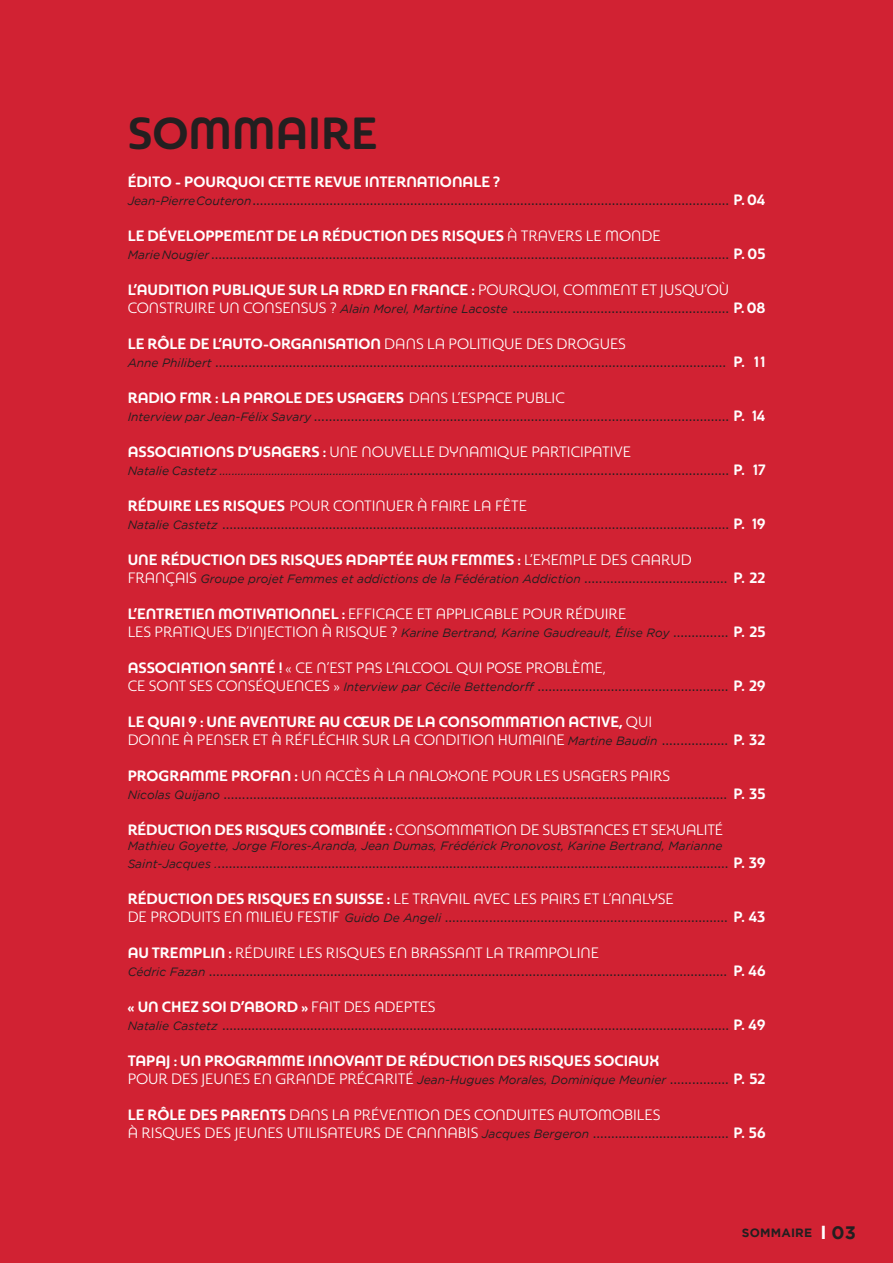
<style>
.page{position:relative;width:893px;height:1263px;background:#d12233}
.page>*{position:absolute;margin:0;border:0;box-sizing:border-box;transform-origin:0 0}
.t1{font:45px "Sangli Nor Bol";color:#231f20}
.t2{font:700 18px "Gotham";color:#231f20}
.t3{font:15px "Gotham";color:#231f20}
.t4{font:15px "Sangli Nor Reg";color:#fff}
.t5{font:15px "Sangli Nor Bol";color:#fff}
.t6{font:italic 12px "Gotham";color:#231f20}
.t7{font:700 12px "Gotham";letter-spacing:.015em;color:#231f20}
.s1{font-family:"Sangli Nor Reg"}
.s2{font-style:italic;font-size:12px}
.s3{font-family:"Sangli Nor Bol";color:#fff}
.s4{font-family:"Sangli Nor Reg";color:#fff}
.s5{font-family:"Sangli Nor Bol"}
.s6{font-family:"Sangli Nor Reg";font-style:normal;font-size:15px;color:#fff}
.s7{font-style:normal;font-size:15px}
.s8{font-family:"Gotham";font-style:italic;font-size:12px;color:#231f20}
.s9{font-family:"Gotham";color:#231f20}
.s10{color:#fff}
</style>
<div class="page">
<p class="t1" style="left:128px;top:107px;width:251px">SOMMAIRE</p>
<p class="t5" style="left:128px;top:173px;width:375px">ÉDITO - POURQUOI CETTE REVUE INTERNATIONALE ?</p>
<p class="t5" style="left:128px;top:227px;width:535px">LE DÉVELOPPEMENT DE LA RÉDUCTION DES RISQUES <span class="s1">À TRAVERS LE MONDE</span></p>
<p class="t5" style="left:128px;top:281px;width:603px">L’AUDITION PUBLIQUE SUR LA RDRD EN FRANCE : <span class="s1">POURQUOI, COMMENT ET JUSQU’OÙ</span></p>
<p class="t5" style="left:128px;top:335px;width:500px">LE RÔLE DE L’AUTO-ORGANISATION <span class="s1">DANS LA POLITIQUE DES DROGUES</span></p>
<p class="t3" style="left:128px;top:354px;width:600px"><span class="s2">Anne Philibert</span> ...........................................................................................................................................</p>
<p class="t5" style="left:128px;top:389px;width:439px">RADIO FMR : LA PAROLE DES USAGERS <span class="s1">DANS L’ESPACE PUBLIC</span></p>
<p class="t3" style="left:128px;top:192px;width:639px"><span class="s2">Jean-Pierre Couteron</span>.................................................................................................................................. <span class="s3">P. 04</span></p>
<p class="t3" style="left:128px;top:246px;width:639px"><span class="s2">Marie Nougier</span> ............................................................................................................................................. <span class="s3">P. 05</span></p>
<p class="t3" style="left:128px;top:300px;width:639px"><span class="s4">CONSTRUIRE UN CONSENSUS ?</span> <span class="s2">Alain Morel, Martine Lacoste</span> ........................................................... <span class="s3">P. 08</span></p>
<p class="t5" style="left:733px;top:353px;width:33px">P. 11</p>
<p class="t3" style="left:128px;top:408px;width:639px"><span class="s2">Interview par Jean-Félix Savary</span> ................................................................................................................. <span class="s3">P. 14</span></p>
<p class="t4" style="left:128px;top:444px;width:505px"><span class="s5">ASSOCIATIONS D’USAGERS :</span> UNE NOUVELLE DYNAMIQUE PARTICIPATIVE</p>
<p class="t4" style="left:128px;top:498px;width:401px"><span class="s5">RÉDUIRE LES RISQUES</span> POUR CONTINUER À FAIRE LA FÊTE</p>
<p class="t5" style="left:128px;top:551px;width:566px">UNE RÉDUCTION DES RISQUES ADAPTÉE AUX FEMMES : <span class="s1">L’EXEMPLE DES CAARUD</span></p>
<p class="t6" style="left:128px;top:572px;width:601px"><span class="s6">FRANÇAIS</span> Groupe projet Femmes et addictions de la Fédération Addiction <span class="s7">.......................................</span></p>
<p class="t4" style="left:128px;top:606px;width:500px"><span class="s5">L’ENTRETIEN MOTIVATIONNEL :</span> EFFICACE ET APPLICABLE POUR RÉDUIRE</p>
<p class="t6" style="left:128px;top:626px;width:602px"><span class="s6">LES PRATIQUES D’INJECTION À RISQUE ?</span> Karine Bertrand, Karine Gaudreault, Élise Roy <span class="s7">...............</span></p>
<p class="t4" style="left:128px;top:660px;width:480px"><span class="s5">ASSOCIATION SANTÉ !</span> « CE N’EST PAS L’ALCOOL QUI POSE PROBLÈME,</p>
<p class="t3" style="left:128px;top:462px;width:639px"><span class="s2">Natalie Castetz ..............................................................</span>....................................................................................... <span class="s3">P. 17</span></p>
<p class="t3" style="left:128px;top:516px;width:639px"><span class="s2">Natalie Castetz</span> .......................................................................................................................................... <span class="s3">P. 19</span></p>
<p class="t5" style="left:733px;top:569px;width:33px">P. 22</p>
<p class="t5" style="left:733px;top:623px;width:33px">P. 25</p>
<p class="t3" style="left:128px;top:678px;width:639px"><span class="s4">CE SONT SES CONSÉQUENCES »</span> <span class="s2">Interview par Cécile Bettendorff</span> .................................................... <span class="s3">P. 29</span></p>
<p class="t4" style="left:128px;top:732px;width:639px">DONNE À PENSER ET À RÉFLÉCHIR SUR LA CONDITION HUMAINE <span class="s8">Martine Baudin</span> <span class="s9">..................</span> <span class="s5">P. 32</span></p>
<p class="t5" style="left:128px;top:713px;width:526px">LE QUAI 9 : UNE AVENTURE AU CŒUR DE LA CONSOMMATION ACTIVE, <span class="s1">QUI</span></p>
<p class="t4" style="left:128px;top:768px;width:544px"><span class="s5">PROGRAMME PROFAN :</span> UN ACCÈS À LA NALOXONE POUR LES USAGERS PAIRS</p>
<p class="t3" style="left:128px;top:786px;width:639px"><span class="s2">Nicolas Quijano</span> ......................................................................................................................................... <span class="s3">P. 35</span></p>
<p class="t4" style="left:128px;top:822px;width:597px"><span class="s5">RÉDUCTION DES RISQUES COMBINÉE :</span> CONSOMMATION DE SUBSTANCES ET SEXUALITÉ</p>
<p class="t6" style="left:128px;top:839px;width:596px">Mathieu Goyette, Jorge Flores-Aranda, Jean Dumas, Frédérick Pronovost, Karine Bertrand, Marianne</p>
<p class="t4" style="left:128px;top:890px;width:547px"><span class="s5">RÉDUCTION DES RISQUES EN SUISSE :</span> LE TRAVAIL AVEC LES PAIRS ET L’ANALYSE</p>
<p class="t4" style="left:128px;top:944px;width:473px"><span class="s5">AU TREMPLIN :</span> RÉDUIRE LES RISQUES EN BRASSANT LA TRAMPOLINE</p>
<p class="t3" style="left:128px;top:854px;width:639px"><span class="s2">Saint-Jacques .</span>........................................................................................................................................... <span class="s3">P. 39</span></p>
<p class="t3" style="left:128px;top:908px;width:639px"><span class="s4">DE PRODUITS EN MILIEU FESTIF</span> <span class="s2">Guido De Angeli</span> ............................................................................. <span class="s3">P. 43</span></p>
<p class="t3" style="left:128px;top:962px;width:639px"><span class="s2">Cédric Fazan</span> ............................................................................................................................................. <span class="s3">P. 46</span></p>
<p class="t5" style="left:128px;top:998px;width:309px">« UN CHEZ SOI D’ABORD » <span class="s1">FAIT DES ADEPTES</span></p>
<p class="t3" style="left:128px;top:1016px;width:639px"><span class="s2">Natalie Castetz</span> .......................................................................................................................................... <span class="s3">P. 49</span></p>
<p class="t5" style="left:128px;top:1052px;width:533px">TAPAJ : UN PROGRAMME INNOVANT DE RÉDUCTION DES RISQUES SOCIAUX</p>
<p class="t6" style="left:128px;top:1073px;width:603px"><span class="s6">POUR DES JEUNES EN GRANDE PRÉCARITÉ</span> Jean-Hugues Morales, Dominique Meunier <span class="s7">................</span></p>
<p class="t4" style="left:128px;top:1106px;width:534px"><span class="s5">LE RÔLE DES PARENTS</span> DANS LA PRÉVENTION DES CONDUITES AUTOMOBILES</p>
<p class="t5" style="left:733px;top:1070px;width:33px">P. 52</p>
<p class="t4" style="left:128px;top:1124px;width:639px">À RISQUES DES JEUNES UTILISATEURS DE CANNABIS <span class="s8">Jacques Bergeron</span> <span class="s9">.....................................</span> <span class="s5">P. 56</span></p>
<p class="t7" style="left:742px;top:1226px;width:72px">SOMMAIRE</p>
<p class="t2" style="left:821px;top:1222px;width:37px"><span class="s10">l</span> 03</p>
</div>
